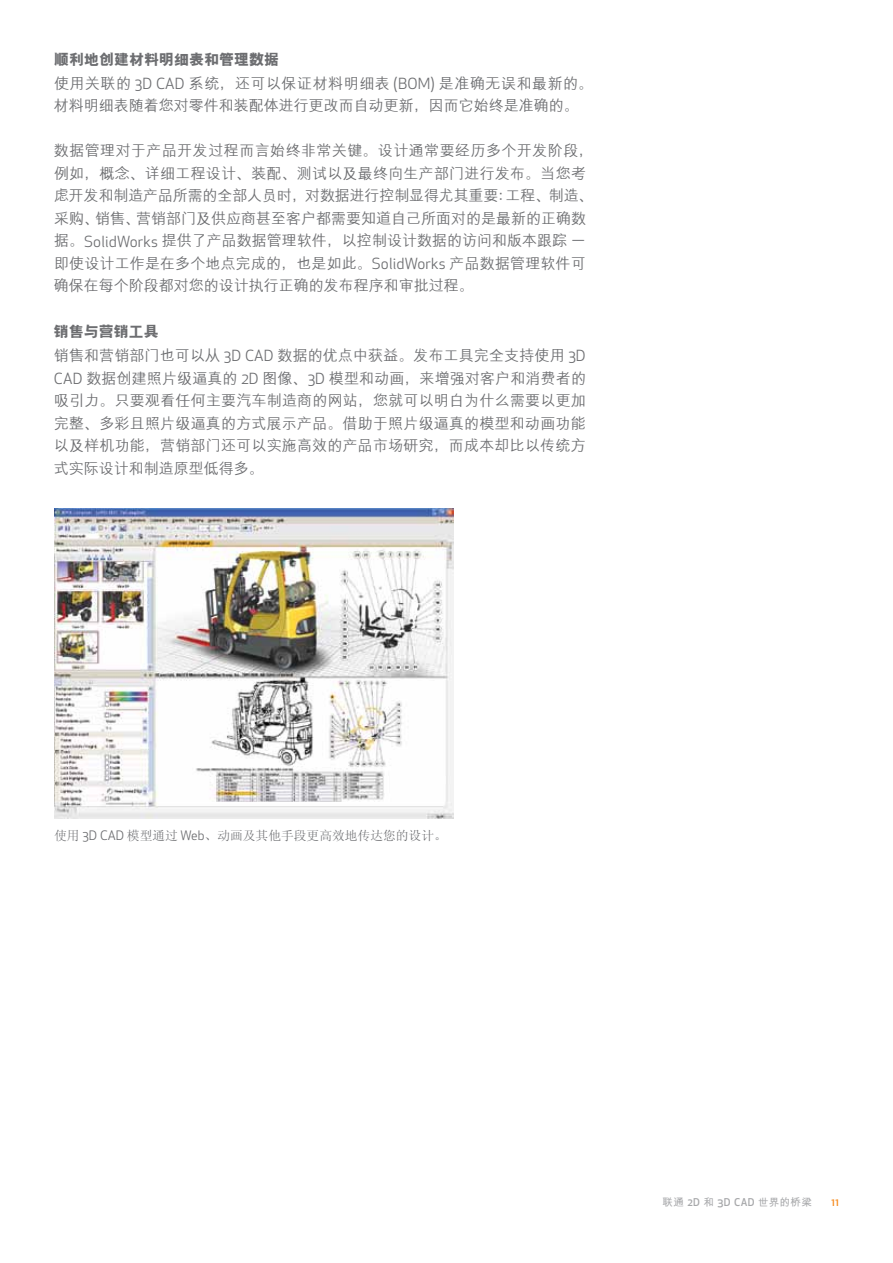
<style>
.page{position:relative;width:893px;height:1263px;background:#fff}
.page>*{position:absolute;margin:0;border:0;box-sizing:border-box;transform-origin:0 0}
.t1{font:500 15px/22.5px "M Hei GB";letter-spacing:.01em;color:#6d6e71}
.t2{font:12.75px "Sim Sun";color:#6d6e71}
.t3{font:700 10.5px "M Hei GB";letter-spacing:.03em;color:#a7a8aa}
.t4{font:500 10.5px "SW Apex New";color:#f68b1e}
.s1{font-weight:800}
.s2{font-family:"SW Apex New";font-weight:400}
.s3{font-family:"SW Apex New"}
.s4{font-family:"SW Apex New";font-weight:500}
</style>
<div class="page">
<img style="left:54px;top:509px;width:399px;height:310px">
<p class="t1" style="left:54px;top:48px;width:541px;line-height:23.1px"><span class="s1">顺利地创建材料明细表和管理数据<br></span>使用关联的 <span class="s2">3D CAD</span> 系统，还可以保证材料明细表 <span class="s2">(BOM)</span> 是准确无误和最新的。材料明细表随着您对零件和装配体进行更改而自动更新，因而它始终是准确的。</p>
<p class="t1" style="left:54px;top:139px;width:541px">数据管理对于产品开发过程而言始终非常关键。设计通常要经历多个开发阶段，例如，概念、详细工程设计、装配、测试以及最终向生产部门进行发布。当您考虑开发和制造产品所需的全部人员时，对数据进行控制显得尤其重要：工程、制造、采购、销售、营销部门及供应商甚至客户都需要知道自己所面对的是最新的正确数据。<span class="s2">SolidWorks</span> 提供了产品数据管理软件，以控制设计数据的访问和版本跟踪 —即使设计工作是在多个地点完成的，也是如此。<span class="s2">SolidWorks</span> 产品数据管理软件可确保在每个阶段都对您的设计执行正确的发布程序和审批过程。</p>
<p class="t1" style="left:54px;top:321px;width:534px"><span class="s1">销售与营销工具<br></span>销售和营销部门也可以从 <span class="s2">3D CAD</span> 数据的优点中获益。发布工具完全支持使用 <span class="s2">3D CAD</span> 数据创建照片级逼真的 <span class="s2">2D</span> 图像、<span class="s2">3D</span> 模型和动画，来增强对客户和消费者的吸引力。只要观看任何主要汽车制造商的网站，您就可以明白为什么需要以更加完整、多彩且照片级逼真的方式展示产品。借助于照片级逼真的模型和动画功能以及样机功能，营销部门还可以实施高效的产品市场研究，而成本却比以传统方式实际设计和制造原型低得多。</p>
<p class="t2" style="left:54px;top:829px;width:394px">使用 <span class="s3">3D CAD</span> 模型通过 <span class="s3">Web</span>、动画及其他手段更高效地传达您的设计。</p>
<p class="t3" style="left:662px;top:1197px;width:151px">联通 <span class="s4">2D</span> 和 <span class="s4">3D CAD</span> 世界的桥梁</p>
<p class="t4" style="left:831px;top:1195px;width:9px">11</p>
</div>
